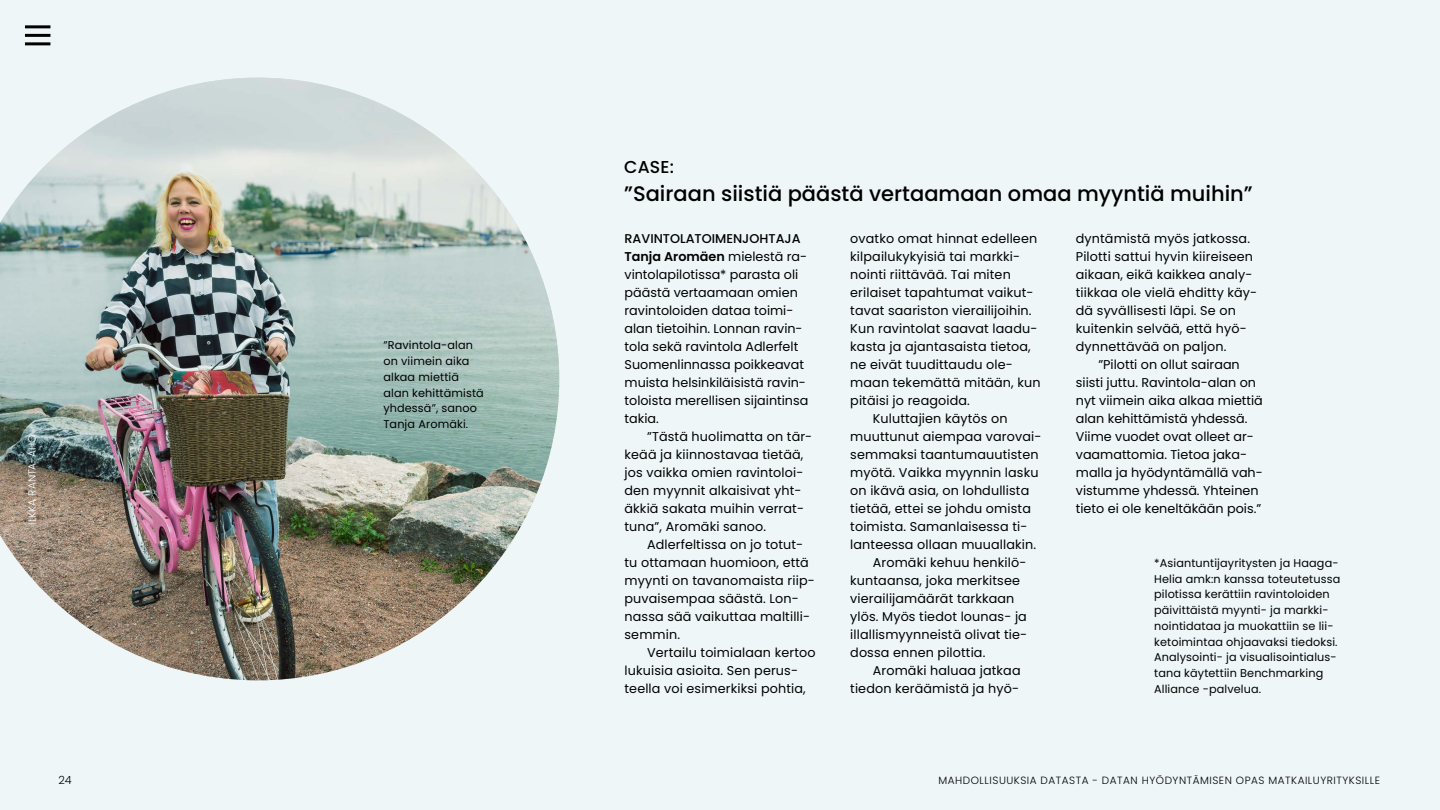
<style>
.page{position:relative;width:1440px;height:810px;background:#eef6f7}
.page>*{position:absolute;margin:0;border:0;box-sizing:border-box;transform-origin:0 0}
.H4_otsikko{font:500 21px "Poppins";color:#000}
.H4_otsikko-2{font:500 17.25px "Poppins";color:#000}
.t1{font:12.75px/18px "Poppins";letter-spacing:.01em;color:#000}
.P_laatikko_ei_sis{font:11.25px/15.8px "Poppins";letter-spacing:.01em;color:#000}
.t2{font:300 11.25px "Poppins";color:#000}
.t3{font:300 10.5px "Poppins";letter-spacing:.05em;color:#000}
.t4{font:300 10.5px "Poppins";letter-spacing:.01em;color:#fff}
.s1{font-weight:500}
.s2{font-weight:600}
</style>
<div class="page">
<hr style="left:25px;top:34px;width:25px;height:3px;background:#000">
<hr style="left:25px;top:42px;width:25px;height:3px;background:#000">
<hr style="left:25px;top:25px;width:25px;height:3px;background:#000">
<img style="left:0;top:78px;width:559px;height:602px">
<p class="t4" style="left:26px;top:525px;width:92px;rotate:-90deg">ILKKA RANTA-AHO</p>
<p class="P_laatikko_ei_sis" style="left:383px;top:338px;width:102px">”Ravintola-alan on viimein aika alkaa miettiä alan kehittämistä yhdessä”, sanoo<br>Tanja Aromäki.</p>
<h4 class="H4_otsikko-2" style="left:624px;top:157px;width:51px">CASE:</h4>
<h4 class="H4_otsikko" style="left:624px;top:182px;width:630px">”Sairaan siistiä päästä vertaamaan omaa myyntiä muihin”</h4>
<p class="t1" style="left:1076px;top:229px;width:183px">dyntämistä myös jatkossa.<br>Pilotti sattui hyvin kiireiseen aikaan, eikä kaikkea analy&shy;tiikkaa ole vielä ehditty käy&shy;dä syvällisesti läpi. Se on kuitenkin selvää, että hyö&shy;dynnettävää on paljon.</p>
<p class="t1" style="left:1076px;top:355px;width:189px;text-indent:22px">”Pilotti on ollut sairaan siisti juttu. Ravintola-alan on nyt viimein aika alkaa miettiä alan kehittämistä yhdessä.<br>Viime vuodet ovat olleet ar&shy;vaamattomia. Tietoa jaka&shy;malla ja hyödyntämällä vah&shy;vistumme yhdessä. Yhteinen tieto ei ole keneltäkään pois.”</p>
<p class="t1" style="left:850px;top:229px;width:188px">ovatko omat hinnat edelleen</p>
<p class="t1" style="left:850px;top:247px;width:171px">kilpailukykyisiä tai markki-</p>
<p class="t1" style="left:850px;top:265px;width:162px">nointi riittävää. Tai miten</p>
<p class="t1" style="left:850px;top:283px;width:185px">erilaiset tapahtumat vaikut-</p>
<p class="t1" style="left:850px;top:301px;width:183px">tavat saariston vierailijoihin.</p>
<p class="t1" style="left:850px;top:319px;width:189px">Kun ravintolat saavat laadu-</p>
<p class="t1" style="left:850px;top:337px;width:182px">kasta ja ajantasaista tietoa,</p>
<p class="t1" style="left:850px;top:355px;width:164px">ne eivät tuudittaudu ole-</p>
<p class="t1" style="left:850px;top:373px;width:192px">maan tekemättä mitään, kun</p>
<p class="t1" style="left:850px;top:391px;width:121px">pitäisi jo reagoida.</p>
<p class="t1" style="left:873px;top:409px;width:136px">Kuluttajien käytös on</p>
<p class="t1" style="left:850px;top:427px;width:193px">muuttunut aiempaa varovai-</p>
<p class="t1" style="left:850px;top:445px;width:190px">semmaksi taantumauutisten</p>
<p class="t1" style="left:850px;top:463px;width:190px">myötä. Vaikka myynnin lasku</p>
<p class="t1" style="left:850px;top:481px;width:181px">on ikävä asia, on lohdullista</p>
<p class="t1" style="left:850px;top:499px;width:182px">tietää, ettei se johdu omista</p>
<p class="t1" style="left:850px;top:517px;width:179px">toimista. Samanlaisessa ti-</p>
<p class="t1" style="left:850px;top:535px;width:187px">lanteessa ollaan muuallakin.</p>
<p class="t1" style="left:873px;top:553px;width:155px">Aromäki kehuu henkilö-</p>
<p class="t1" style="left:850px;top:571px;width:171px">kuntaansa, joka merkitsee</p>
<p class="t1" style="left:850px;top:589px;width:166px">vierailijamäärät tarkkaan</p>
<p class="t1" style="left:850px;top:607px;width:178px">ylös. Myös tiedot lounas- ja</p>
<p class="t1" style="left:850px;top:625px;width:178px">illallismyynneistä olivat tie-</p>
<p class="t1" style="left:850px;top:643px;width:137px">dossa ennen pilottia.</p>
<p class="t1" style="left:873px;top:661px;width:149px">Aromäki haluaa jatkaa</p>
<p class="t1" style="left:850px;top:679px;width:170px">tiedon keräämistä ja hyö-</p>
<p class="t1" style="left:625px;top:229px;width:185px"><span class="s1">RAVINTOLATOIMENJOHTAJA<br></span><span class="s2">Tanja Aromäen</span> mielestä ra&shy;vintolapilotissa* parasta oli päästä vertaamaan omien ravintoloiden dataa toimi&shy;alan tietoihin. Lonnan ravin&shy;tola sekä ravintola Adlerfelt<br>Suomenlinnassa poikkeavat muista helsinkiläisistä ravin&shy;toloista merellisen sijaintinsa takia.</p>
<p class="t1" style="left:625px;top:427px;width:189px;text-indent:22px">”Tästä huolimatta on tär&shy;keää ja kiinnostavaa tietää, jos vaikka omien ravintoloi&shy;den myynnit alkaisivat yht&shy;äkkiä sakata muihin verrat&shy;tuna”, Aromäki sanoo.</p>
<p class="t1" style="left:625px;top:535px;width:192px;text-indent:22px">Adlerfeltissa on jo totut&shy;tu ottamaan huomioon, että myynti on tavanomaista riip&shy;puvaisempaa säästä. Lon&shy;nassa sää vaikuttaa maltilli&shy;semmin.</p>
<p class="t1" style="left:625px;top:643px;width:193px;text-indent:22px">Vertailu toimialaan kertoo lukuisia asioita. Sen perus&shy;teella voi esimerkiksi pohtia,</p>
<p class="P_laatikko_ei_sis" style="left:1154px;top:555px;width:188px">*Asiantuntijayritysten ja Haaga-Helia amk:n kanssa toteutetussa pilotissa kerättiin ravintoloiden päivittäistä myynti- ja markki&shy;nointidataa ja muokattiin se lii&shy;ketoimintaa ohjaavaksi tiedoksi.<br>Analysointi- ja visualisointialus&shy;tana käytettiin Benchmarking Alliance -palvelua.</p>
<p class="t2" style="left:58px;top:773px;width:15px">24</p>
<p class="t3" style="left:939px;top:774px;width:443px">MAHDOLLISUUKSIA DATASTA - DATAN HYÖDYNTÄMISEN OPAS MATKAILUYRITYKSILLE</p>
</div>
